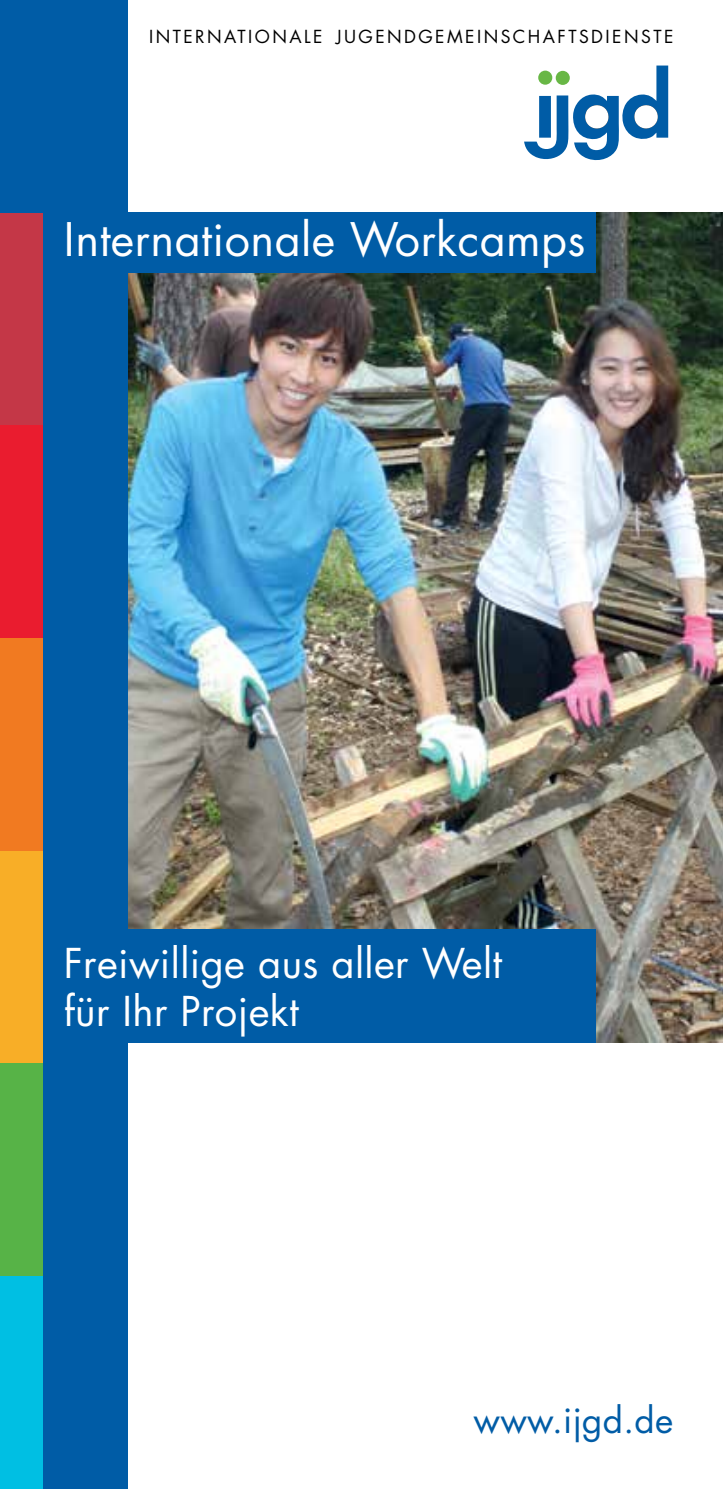
<style>
.page{position:relative;width:723px;height:1489px;background:#fff}
.page>*{position:absolute;margin:0;border:0;box-sizing:border-box;transform-origin:0 0}
.t1{font:45px "Futura Std";letter-spacing:.01em;color:#fff}
.t2{font:40px/48px "Futura Std";letter-spacing:.01em;color:#fff}
.t3{font:35px "Futura Std";letter-spacing:.01em;color:#005ca6}
.t4{font:17.5px "Futura Std";letter-spacing:.14em;color:#000}
</style>
<div class="page">
<img style="left:128px;top:213px;width:595px;height:829px">
<div style="left:0;top:0;width:128px;height:1488px;background:#005ca6"></div>
<div style="left:128px;top:928px;width:467px;height:114px;background:#005ca6"></div>
<div style="left:128px;top:213px;width:467px;height:60px;background:#005ca6"></div>
<div style="left:0;top:213px;width:43px;height:212px;background:#c43747"></div>
<div style="left:0;top:425px;width:43px;height:213px;background:#ea1c2f"></div>
<div style="left:0;top:638px;width:43px;height:212px;background:#f17a21"></div>
<div style="left:0;top:850px;width:43px;height:213px;background:#f8ae27"></div>
<div style="left:0;top:1063px;width:43px;height:213px;background:#57b347"></div>
<div style="left:0;top:1276px;width:43px;height:212px;background:#00bfe3"></div>
<svg style="left:524px;top:65px;width:145px;height:96px"></svg>
<div style="left:538px;top:71px;width:14px;height:14px;background:#68b745;border-radius:50%"></div>
<div style="left:556px;top:71px;width:14px;height:14px;background:#68b745;border-radius:50%"></div>
<p class="t4" style="left:149px;top:25px;width:526px">Internationale Jugendgemei nschaftsdi enste</p>
<h1 class="t1" style="left:64px;top:211px;width:523px">Internationale Workcamps</h1>
<h2 class="t2" style="left:64px;top:939px;width:440px">Freiwillige aus aller Welt für Ihr Projekt</h2>
<h3 class="t3" style="left:473px;top:1397px;width:201px">www.ijgd.de</h3>
</div>
